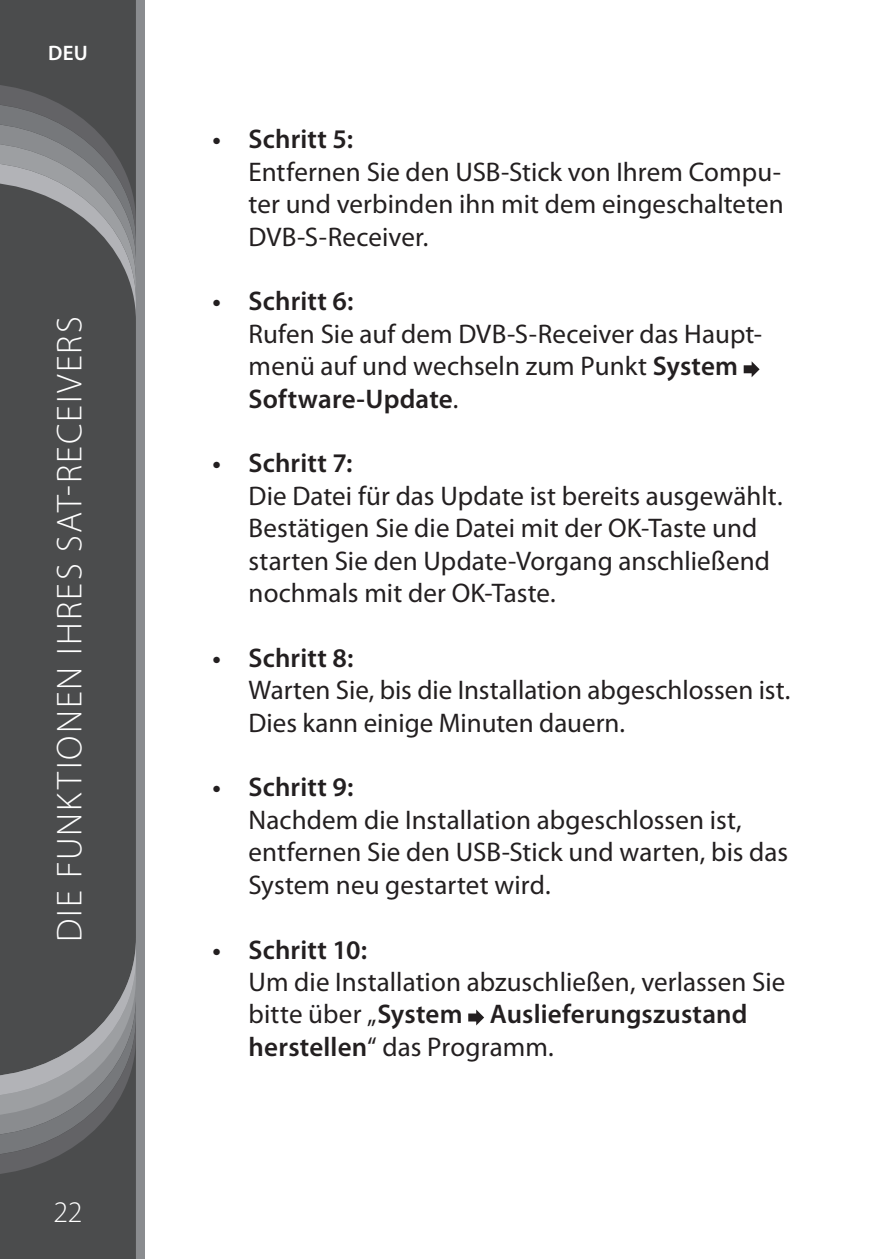
<style>
.page{position:relative;width:893px;height:1259px;background:#fff}
.page>*{position:absolute;margin:0;border:0;box-sizing:border-box;transform-origin:0 0}
.t1{font:300 36px "Myriad Pro";letter-spacing:.055em;color:#fff}
.t2{font:300 30px "Myriad Pro";color:#fff}
.t3{font:27px/32.4px "Myriad Pro";color:#231f20}
.t4{font:600 27px "Myriad Pro";letter-spacing:.005em;color:#231f20}
.t5{font:600 21px "Myriad Pro";color:#fff}
.s1{font-weight:600}
</style>
<div class="page">
<div style="left:0;top:0;width:145px;height:1259px;background:#8a8c8f"></div>
<div style="left:0;top:321px;width:136px;height:617px;background:#4b4c4d"></div>
<svg style="left:0;top:0;width:136px;height:321px;background:#5e5f60"></svg>
<svg style="left:0;top:938px;width:136px;height:321px;background:#5e5f61"></svg>
<svg style="left:744px;top:361px;width:16px;height:16px"></svg>
<svg style="left:468px;top:1009px;width:16px;height:16px"></svg>
<p class="t5" style="left:48px;top:39px;width:41px">DEU</p>
<h1 class="t1" style="left:50px;top:942px;width:627px;rotate:-90deg">DIE FUNKTIONEN IHRES SAT-RECEIVERS</h1>
<p class="t2" style="left:53px;top:1195px;width:31px">22</p>
<p class="t4" style="left:213px;top:122px;width:142px">• Schritt 5:</p>
<p class="t3" style="left:249px;top:155px;width:537px;text-align:justify">Entfernen Sie den USB-Stick von Ihrem Compu&shy;ter und verbinden ihn mit dem eingeschalteten DVB-S-Receiver.</p>
<p class="t4" style="left:213px;top:284px;width:142px">• Schritt 6:</p>
<p class="t3" style="left:249px;top:317px;width:515px">Rufen Sie auf dem DVB-S-Receiver das Haupt&shy;menü auf und wechseln zum Punkt <span class="s1">System<br>Software-Update</span>.</p>
<p class="t4" style="left:213px;top:446px;width:142px">• Schritt 7:</p>
<p class="t3" style="left:249px;top:479px;width:536px">Die Datei für das Update ist bereits ausgewählt.<br>Bestätigen Sie die Datei mit der OK-Taste und starten Sie den Update-Vorgang anschließend nochmals mit der OK-Taste.</p>
<p class="t4" style="left:213px;top:640px;width:142px">• Schritt 8:</p>
<p class="t3" style="left:249px;top:673px;width:543px">Warten Sie, bis die Installation abgeschlossen ist.<br>Dies kann einige Minuten dauern.</p>
<p class="t4" style="left:213px;top:770px;width:143px">• Schritt 9:</p>
<p class="t3" style="left:249px;top:803px;width:541px">Nachdem die Installation abgeschlossen ist, entfernen Sie den USB-Stick und warten, bis das<br>System neu gestartet wird.</p>
<p class="t4" style="left:213px;top:932px;width:156px">• Schritt 10:</p>
<p class="t3" style="left:249px;top:965px;width:538px">Um die Installation abzuschließen, verlassen Sie bitte über „<span class="s1">System Auslieferungszustand herstellen</span>“ das Programm.</p>
</div>
